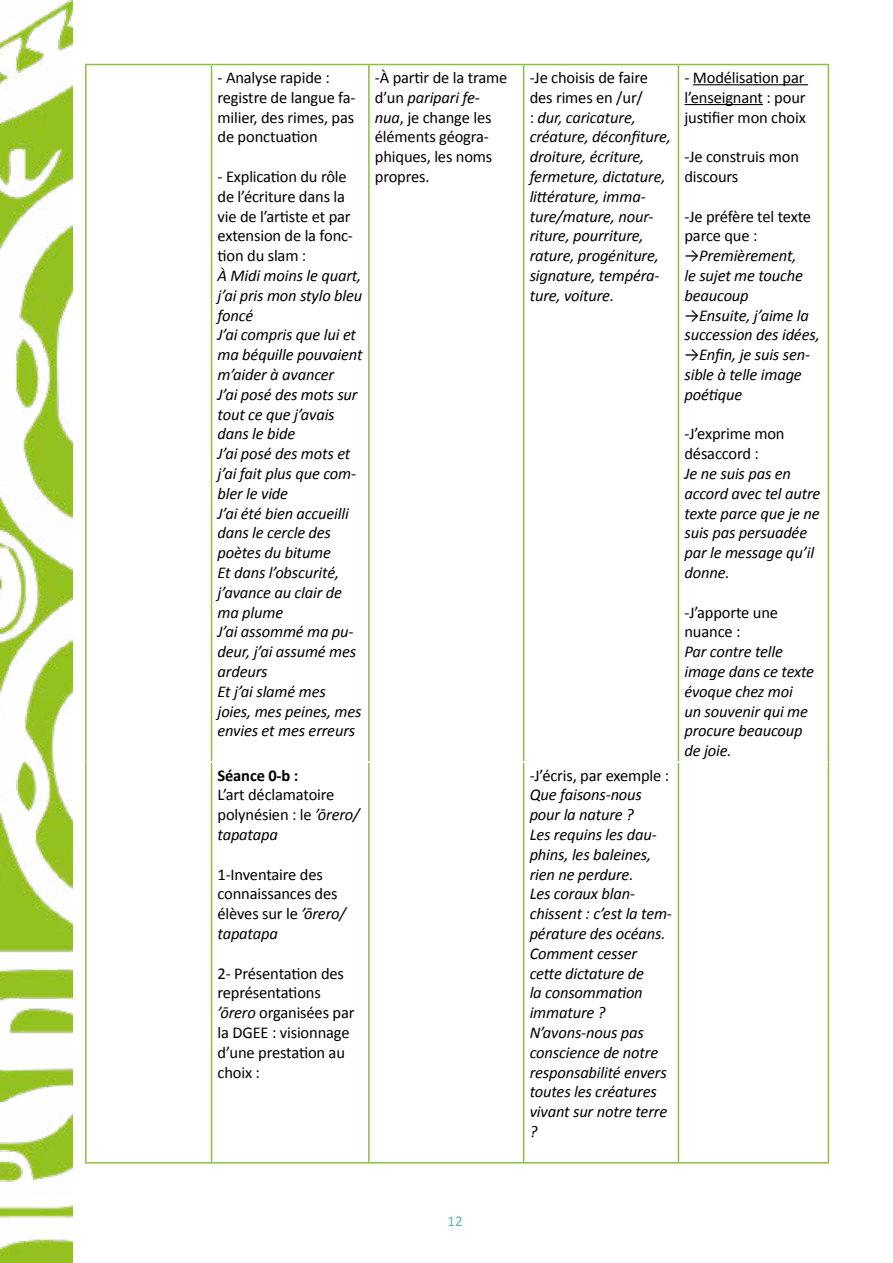
<style>
.page{position:relative;width:893px;height:1263px;background:#fff}
.page>*{position:absolute;margin:0;border:0;box-sizing:border-box;transform-origin:0 0}
.t1{font:italic 16.5px/19.8px "Calibri";letter-spacing:-.01em;color:#000}
.t2{font:16.5px/19.8px "Calibri";letter-spacing:-.01em;color:#000}
.t3{font:700 16.5px "Calibri";letter-spacing:-.01em;color:#000}
.t4{font:15px "Calibri";color:#56bcb3}
.s1{font-style:italic}
.s2{font-style:normal}
</style>
<div class="page">
<img style="left:0;top:0;width:73px;height:1263px">
<hr style="left:85px;top:64px;width:127px;height:1px;background:#8cbf3c">
<hr style="left:85px;top:65px;width:2px;height:697px;background:#8cbf3c">
<hr style="left:212px;top:64px;width:157px;height:1px;background:#8cbf3c">
<hr style="left:211px;top:65px;width:1px;height:696px;background:#8cbf3c">
<hr style="left:369px;top:64px;width:155px;height:1px;background:#8cbf3c">
<hr style="left:368px;top:65px;width:2px;height:696px;background:#8cbf3c">
<hr style="left:524px;top:64px;width:154px;height:1px;background:#8cbf3c">
<hr style="left:523px;top:65px;width:1px;height:696px;background:#8cbf3c">
<hr style="left:678px;top:64px;width:151px;height:1px;background:#8cbf3c">
<hr style="left:678px;top:65px;width:1px;height:696px;background:#8cbf3c">
<hr style="left:828px;top:65px;width:1px;height:697px;background:#8cbf3c">
<hr style="left:85px;top:762px;width:2px;height:400px;background:#8cbf3c">
<hr style="left:211px;top:763px;width:1px;height:399px;background:#8cbf3c">
<hr style="left:368px;top:763px;width:2px;height:399px;background:#8cbf3c">
<hr style="left:523px;top:763px;width:1px;height:399px;background:#8cbf3c">
<hr style="left:678px;top:763px;width:1px;height:399px;background:#8cbf3c">
<hr style="left:828px;top:762px;width:1px;height:400px;background:#8cbf3c">
<hr style="left:85px;top:1162px;width:127px;height:1px;background:#8cbf3c">
<hr style="left:212px;top:1162px;width:157px;height:1px;background:#8cbf3c">
<hr style="left:369px;top:1162px;width:155px;height:1px;background:#8cbf3c">
<hr style="left:524px;top:1162px;width:154px;height:1px;background:#8cbf3c">
<hr style="left:678px;top:1162px;width:151px;height:1px;background:#8cbf3c">
<hr style="left:693px;top:84px;width:115px;height:1px;background:#000">
<hr style="left:684px;top:104px;width:79px;height:1px;background:#000">
<p class="t2" style="left:218px;top:68px;width:140px">- Analyse rapide : registre de langue fa&shy;milier, des rimes, pas de ponctuation</p>
<p class="t2" style="left:218px;top:167px;width:137px">- Explication du rôle de l’écriture dans la vie de l’artiste et par extension de la fonc&shy;tion du slam :</p>
<p class="t1" style="left:218px;top:265px;width:147px">À Midi moins le quart, j’ai pris mon stylo bleu foncé<br>J’ai compris que lui et ma béquille pouvaient m’aider à avancer<br>J’ai posé des mots sur tout ce que j’avais dans le bide<br>J’ai posé des mots et j’ai fait plus que com&shy;bler le vide<br>J’ai été bien accueilli dans le cercle des poètes du bitume<br>Et dans l’obscurité, j’avance au clair de ma plume<br>J’ai assommé ma pu&shy;deur, j’ai assumé mes ardeurs<br>Et j’ai slamé mes joies, mes peines, mes envies et mes erreurs</p>
<p class="t3" style="left:218px;top:763px;width:82px">Séance 0-b :</p>
<p class="t2" style="left:218px;top:785px;width:144px">L’art déclamatoire polynésien : le <span class="s1">’ōrero/ tapatapa</span></p>
<p class="t2" style="left:218px;top:864px;width:130px">1-Inventaire des connaissances des élèves sur le <span class="s1">’ōrero/ tapatapa</span></p>
<p class="t2" style="left:218px;top:963px;width:138px">2- Présentation des représentations <span class="s1">’ōrero</span> organisées par la DGEE : visionnage d’une prestation au choix :</p>
<p class="t2" style="left:375px;top:68px;width:134px">-À partir de la trame d’un <span class="s1">paripari fe&shy;nua</span>, je change les éléments géogra&shy;phiques, les noms propres.</p>
<p class="t1" style="left:530px;top:67px;width:143px"><span class="s2">-Je choisis de faire des rimes en /ur/<br>:</span> dur, caricature, créature, déconfiture, droiture, écriture, fermeture, dictature, littérature, imma&shy;ture/mature, nour&shy;riture, pourriture, rature, progéniture, signature, tempéra&shy;ture, voiture.</p>
<p class="t2" style="left:684px;top:68px;width:123px;text-align:justify">- Modélisation par l’enseignant : pour justifier mon choix</p>
<p class="t2" style="left:684px;top:147px;width:116px">-Je construis mon discours</p>
<p class="t2" style="left:684px;top:206px;width:128px">-Je préfère tel texte parce que :</p>
<p class="t1" style="left:684px;top:245px;width:120px"><span class="s2">→</span>Premièrement, le sujet me touche beaucoup</p>
<p class="t1" style="left:684px;top:305px;width:137px"><span class="s2">→</span>Ensuite, j’aime la succession des idées,</p>
<p class="t1" style="left:684px;top:344px;width:127px"><span class="s2">→</span>Enfin, je suis sen&shy;sible à telle image poétique</p>
<p class="t2" style="left:684px;top:424px;width:102px">-J’exprime mon désaccord :</p>
<p class="t1" style="left:684px;top:463px;width:138px">Je ne suis pas en accord avec tel autre texte parce que je ne suis pas persuadée par le message qu’il donne.</p>
<p class="t2" style="left:684px;top:602px;width:95px">-J’apporte une nuance :</p>
<p class="t1" style="left:684px;top:641px;width:131px">Par contre telle image dans ce texte évoque chez moi<br>un souvenir qui me procure beaucoup de joie.</p>
<p class="t2" style="left:530px;top:765px;width:141px">-J’écris, par exemple :</p>
<p class="t1" style="left:530px;top:784px;width:144px">Que faisons-nous pour la nature ?<br>Les requins les dau&shy;phins, les baleines, rien ne perdure.<br>Les coraux blan&shy;chissent : c’est la tem&shy;pérature des océans.<br>Comment cesser cette dictature de<br>la consommation immature ?<br>N’avons-nous pas conscience de notre responsabilité envers toutes les créatures vivant sur notre terre ?</p>
<p class="t4" style="left:447px;top:1211px;width:17px">12</p>
</div>
